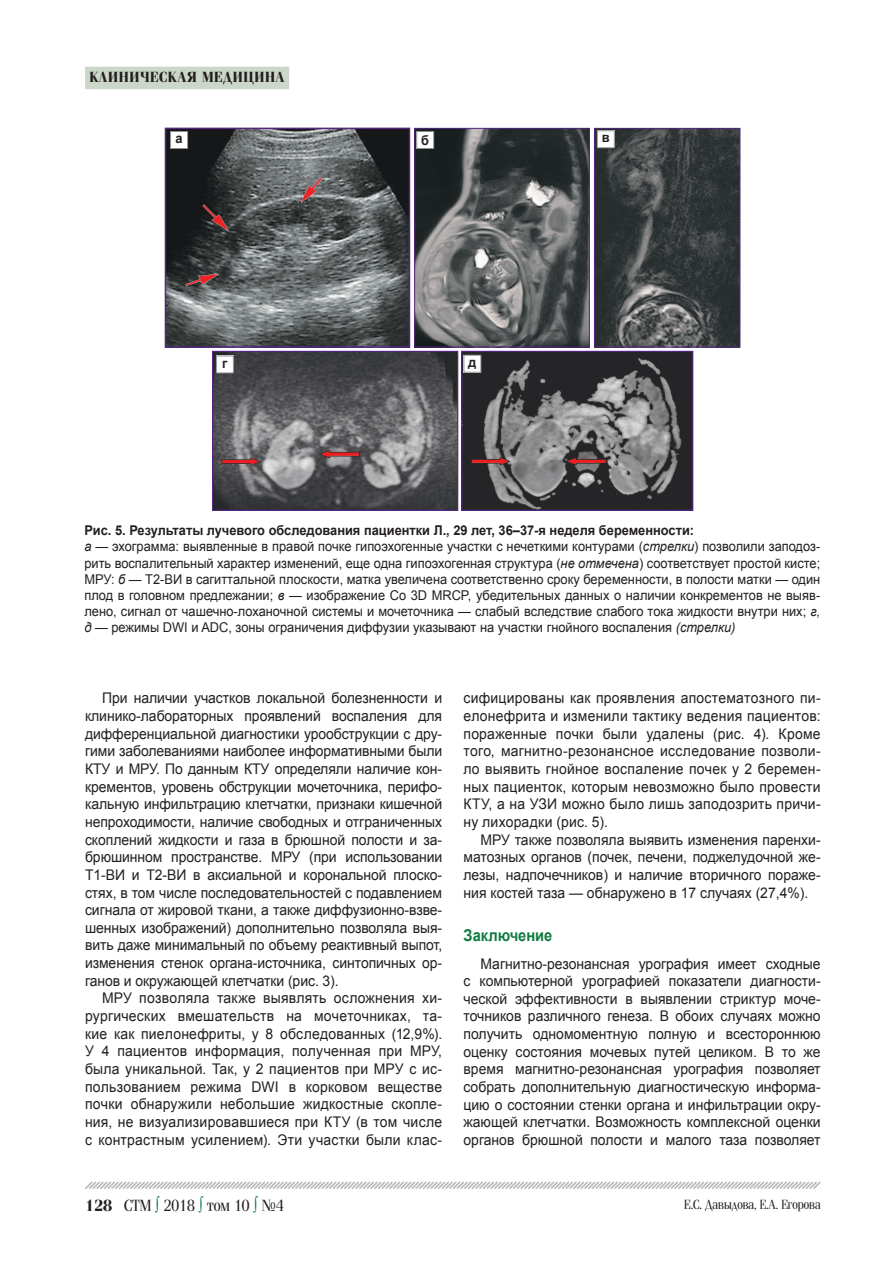
<style>
.page{position:relative;width:893px;height:1276px;background:#fff}
.page>*{position:absolute;margin:0;border:0;box-sizing:border-box;transform-origin:0 0}
.t1{font:16.5px "Simeiz";color:#231f20}
.t2{font:700 16.2px "Arial";color:#127c43;scale:.9 1}
.t3{font:700 15px "Simeiz";letter-spacing:.04em;color:#231f20}
.t4{font:14.7px/17.7px "Arial";color:#231f20;text-align:justify;scale:.95 1}
.t5{font:13.5px/16.2px "Arial";color:#231f20;scale:.95 1}
.t6{font:13.5px "Simeiz";color:#231f20;scale:.95 1}
.t7{font:700 13.5px "Arial";color:#231f20;scale:.95 1}
.s1{font-weight:700}
.s2{font-style:italic}
.s3{color:#127c43}
</style>
<div class="page">
<div style="left:85px;top:67px;width:204px;height:22px;background:#cbd8c9"></div>
<svg style="left:85px;top:1181px;width:736px;height:8px"></svg>
<img style="left:167px;top:130px;width:241px;height:216px">
<div style="left:165px;top:128px;width:245px;height:220px;border:1px solid #542685"></div>
<img style="left:416px;top:130px;width:172px;height:215px">
<div style="left:414px;top:128px;width:176px;height:219px;border:1px solid #542685"></div>
<img style="left:596px;top:130px;width:142px;height:215px">
<div style="left:594px;top:128px;width:146px;height:219px;border:1px solid #542685"></div>
<img style="left:214px;top:353px;width:242px;height:156px">
<div style="left:212px;top:351px;width:246px;height:160px;border:1px solid #542685"></div>
<img style="left:463px;top:353px;width:228px;height:156px">
<div style="left:461px;top:351px;width:232px;height:160px;border:1px solid #542685"></div>
<div style="left:597px;top:131px;width:17px;height:17px;background:#fff"></div>
<div style="left:597px;top:130px;width:18px;height:18px;border:1px solid #8b8d90"></div>
<div style="left:171px;top:131px;width:17px;height:17px;background:#fff"></div>
<div style="left:170px;top:131px;width:18px;height:18px;border:1px solid #8b8d90"></div>
<div style="left:216px;top:356px;width:17px;height:17px;background:#fff"></div>
<div style="left:216px;top:355px;width:18px;height:18px;border:1px solid #8b8d90"></div>
<div style="left:464px;top:355px;width:17px;height:17px;background:#fff"></div>
<div style="left:463px;top:355px;width:18px;height:17px;border:1px solid #8b8d90"></div>
<div style="left:417px;top:131px;width:17px;height:17px;background:#fff"></div>
<div style="left:416px;top:131px;width:18px;height:18px;border:1px solid #8b8d90"></div>
<p class="t3" style="left:90px;top:69px;width:197px">клиническая медицина</p>
<p class="t7" style="left:421px;top:131px;width:10px">б</p>
<p class="t7" style="left:176px;top:129px;width:9px">а</p>
<p class="t7" style="left:602px;top:129px;width:10px">в</p>
<p class="t7" style="left:222px;top:354px;width:7px">г</p>
<p class="t7" style="left:468px;top:353px;width:10px">д</p>
<p class="t5" style="left:84px;top:522px;width:776px"><span class="s1">Рис. 5. Результаты лучевого обследования пациентки Л., 29 лет, 36–37-я неделя беременности:<br></span><span class="s2">а</span> — эхограмма: выявленные в правой почке гипоэхогенные участки с нечеткими контурами (<span class="s2">стрелки</span>) позволили заподоз&shy;рить воспалительный характер изменений, еще одна гипоэхогенная структура (<span class="s2">не отмечена</span>) соответствует простой кисте; МРУ: <span class="s2">б</span> — Т2-ВИ в сагиттальной плоскости, матка увеличена соответственно сроку беременности, в полости матки — один плод в головном предлежании; <span class="s2">в</span> — изображение Со 3D MRCP, убедительных данных о наличии конкрементов не выяв&shy;лено, сигнал от чашечно-лоханочной системы и мочеточника — слабый вследствие слабого тока жидкости внутри них; <span class="s2">г, д</span> — режимы DWI и ADC, зоны ограничения диффузии указывают на участки гнойного воспаления <span class="s2">(стрелки)</span></p>
<p class="t4" style="left:85px;top:689px;width:377px;text-indent:17px">При наличии участков локальной болезненности и клинико-лабораторных проявлений воспаления для дифференциальной диагностики урообструкции с дру&shy;гими заболеваниями наиболее информативными были КТУ и МРУ. По данным КТУ определяли наличие кон&shy;крементов, уровень обструкции мочеточника, перифо&shy;кальную инфильтрацию клетчатки, признаки кишечной непроходимости, наличие свободных и отграниченных скоплений жидкости и газа в брюшной полости и за&shy;брюшинном пространстве. МРУ (при использовании Т1-ВИ и Т2-ВИ в аксиальной и корональной плоско&shy;стях, в том числе последовательностей с подавлением сигнала от жировой ткани, а также диффузионно-взве&shy;шенных изображений) дополнительно позволяла выя&shy;вить даже минимальный по объему реактивный выпот, изменения стенок органа-источника, синтопичных ор&shy;ганов и окружающей клетчатки (рис. 3).</p>
<p class="t4" style="left:85px;top:989px;width:377px;text-indent:17px">МРУ позволяла также выявлять осложнения хи&shy;рургических вмешательств на мочеточниках, та&shy;кие как пиелонефриты, у 8 обследованных (12,9%).<br>У 4 пациентов информация, полученная при МРУ, была уникальной. Так, у 2 пациентов при МРУ с ис&shy;пользованием режима DWI в корковом веществе почки обнаружили небольшие жидкостные скопле&shy;ния, не визуализировавшиеся при КТУ (в том числе с контрастным усилением). Эти участки были клас-</p>
<p class="t1" style="left:85px;top:1197px;width:200px"><span class="s1">128</span> СТМ <span class="s3">∫</span> 2018 <span class="s3">∫</span> том 10 <span class="s3">∫</span> №4</p>
<p class="t4" style="left:463px;top:689px;width:377px">сифицированы как проявления апостематозного пи&shy;елонефрита и изменили тактику ведения пациентов: пораженные почки были удалены (рис. 4). Кроме того, магнитно-резонансное исследование позволи&shy;ло выявить гнойное воспаление почек у 2 беремен&shy;ных пациенток, которым невозможно было провести КТУ, а на УЗИ можно было лишь заподозрить причи&shy;ну лихорадки (рис. 5).</p>
<p class="t4" style="left:463px;top:830px;width:377px;text-indent:17px">МРУ также позволяла выявить изменения паренхи&shy;матозных органов (почек, печени, поджелудочной же&shy;лезы, надпочечников) и наличие вторичного пораже&shy;ния костей таза — обнаружено в 17 случаях (27,4%).</p>
<p class="t2" style="left:463px;top:924px;width:100px">Заключение</p>
<p class="t4" style="left:463px;top:954px;width:377px;text-indent:17px">м агнитно-резонансная урография имеет сходные с компьютерной урографией показатели диагности&shy;ческой эффективности в выявлении стриктур моче&shy;точников различного генеза. В обоих случаях можно получить одномоментную полную и всестороннюю оценку состояния мочевых путей целиком. В то же время магнитно-резонансная урография позволяет собрать дополнительную диагностическую информа&shy;цию о состоянии стенки органа и инфильтрации окру&shy;жающей клетчатки. Возможность комплексной оценки органов брюшной полости и малого таза позволяет</p>
<p class="t6" style="left:684px;top:1197px;width:145px">Е.С. Давыдова, Е.А. Егорова</p>
</div>
